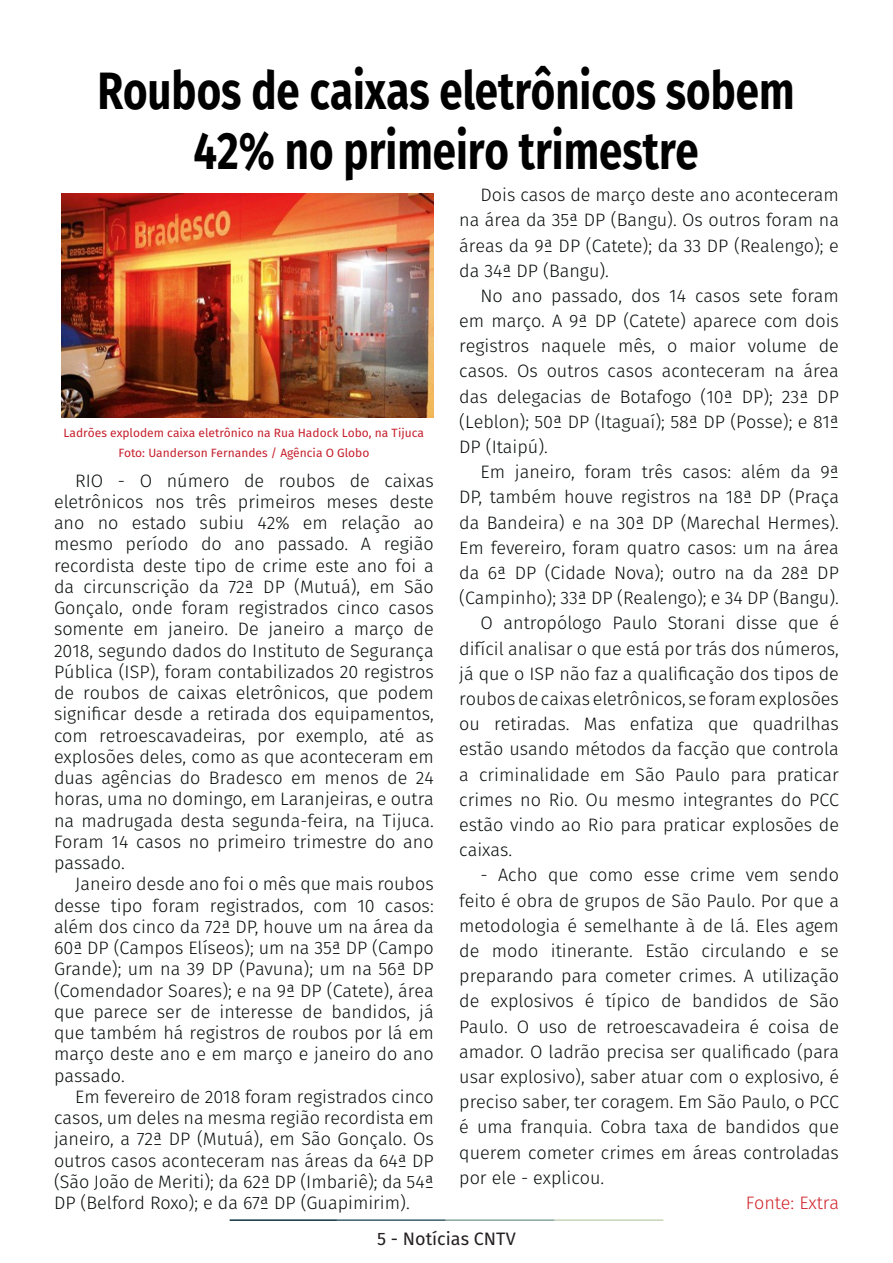
<style>
.page{position:relative;width:893px;height:1263px;background:#fff}
.page>*{position:absolute;margin:0;border:0;box-sizing:border-box;transform-origin:0 0}
.t1{font:700 52.5px/60px "Fira Sans";color:#000001;text-align:center;scale:.8 1}
.t2{font:300 18px/25.2px "Fira Sans";color:#080d0b;text-align:justify}
.t3{font:18px "Fira Sans";color:#231f20}
.t4{font:300 18px "Fira Sans";color:#d1232a}
.t5{font:12px/19.5px "Fira Sans";color:#c6202d;text-align:center}
</style>
<div class="page">
<hr style="left:230px;top:1219px;width:107px;height:2px;background:#0e323f">
<hr style="left:337px;top:1219px;width:109px;height:2px;background:#3a5f6d">
<hr style="left:446px;top:1219px;width:109px;height:2px;background:#87a59a">
<hr style="left:555px;top:1219px;width:108px;height:2px;background:#c6d5b7">
<img style="left:61px;top:194px;width:373px;height:223px">
<p class="t1" style="left:98px;top:57px;width:873px">Roubos de caixas eletrônicos sobem<br>42% no primeiro trimestre</p>
<p class="t5" style="left:64px;top:423px;width:362px">Ladrões explodem caixa eletrônico na Rua Hadock Lobo, na Tijuca<br>Foto: Uanderson Fernandes / Agência O Globo</p>
<p class="t2" style="left:54px;top:470px;width:381px;line-height:21.3px;text-indent:21px">RIO - O número de roubos de caixas eletrônicos nos três primeiros meses deste ano no estado subiu 42% em relação ao mesmo período do ano passado. A região recordista deste tipo de crime este ano foi a da circunscrição da 72ª DP (Mutuá), em São Gonçalo, onde foram registrados cinco casos somente em janeiro. De janeiro a março de 2018, segundo dados do Instituto de Segurança Pública (ISP), foram contabilizados 20 registros de roubos de caixas eletrônicos, que podem significar desde a retirada dos equipamentos, com retroescavadeiras, por exemplo, até as explosões deles, como as que aconteceram em duas agências do Bradesco em menos de 24 horas, uma no domingo, em Laranjeiras, e outra na madrugada desta segunda-feira, na Tijuca.<br>Foram 14 casos no primeiro trimestre do ano passado.</p>
<p class="t2" style="left:54px;top:873px;width:381px;line-height:21.3px;text-indent:21px">Janeiro desde ano foi o mês que mais roubos desse tipo foram registrados, com 10 casos: além dos cinco da 72ª DP, houve um na área da 60ª DP (Campos Elíseos); um na 35ª DP (Campo Grande); um na 39 DP (Pavuna); um na 56ª DP (Comendador Soares); e na 9ª DP (Catete), área que parece ser de interesse de bandidos, já que também há registros de roubos por lá em março deste ano e em março e janeiro do ano passado.</p>
<p class="t2" style="left:54px;top:1086px;width:381px;line-height:21.3px;text-indent:21px">Em fevereiro de 2018 foram registrados cinco casos, um deles na mesma região recordista em janeiro, a 72ª DP (Mutuá), em São Gonçalo. Os outros casos aconteceram nas áreas da 64ª DP (São João de Meriti); da 62ª DP (Imbariê); da 54ª DP (Belford Roxo); e da 67ª DP (Guapimirim).</p>
<p class="t2" style="left:459px;top:182px;width:381px;text-indent:21px">Dois casos de março deste ano aconteceram na área da 35ª DP (Bangu). Os outros foram na áreas da 9ª DP (Catete); da 33 DP (Realengo); e da 34ª DP (Bangu).</p>
<p class="t2" style="left:459px;top:283px;width:381px;text-indent:21px">No ano passado, dos 14 casos sete foram em março. A 9ª DP (Catete) aparece com dois registros naquele mês, o maior volume de casos. Os outros casos aconteceram na área das delegacias de Botafogo (10ª DP); 23ª DP (Leblon); 50ª DP (Itaguaí); 58ª DP (Posse); e 81ª DP (Itaipú).</p>
<p class="t2" style="left:459px;top:459px;width:381px;text-indent:21px">Em janeiro, foram três casos: além da 9ª DP, também houve registros na 18ª DP (Praça da Bandeira) e na 30ª DP (Marechal Hermes).<br>Em fevereiro, foram quatro casos: um na área da 6ª DP (Cidade Nova); outro na da 28ª DP (Campinho); 33ª DP (Realengo); e 34 DP (Bangu).</p>
<p class="t2" style="left:459px;top:610px;width:381px;text-indent:21px">O antropólogo Paulo Storani disse que é difícil analisar o que está por trás dos números, já que o ISP não faz a qualificação dos tipos de roubos de caixas eletrônicos, se foram explosões ou retiradas. Mas enfatiza que quadrilhas estão usando métodos da facção que controla a criminalidade em São Paulo para praticar crimes no Rio. Ou mesmo integrantes do PCC estão vindo ao Rio para praticar explosões de caixas.</p>
<p class="t2" style="left:459px;top:862px;width:381px;text-indent:21px">- Acho que como esse crime vem sendo feito é obra de grupos de São Paulo. Por que a metodologia é semelhante à de lá. Eles agem de modo itinerante. Estão circulando e se preparando para cometer crimes. A utilização de explosivos é típico de bandidos de São Paulo. O uso de retroescavadeira é coisa de amador. O ladrão precisa ser qualificado (para usar explosivo), saber atuar com o explosivo, é preciso saber, ter coragem. Em São Paulo, o PCC é uma franquia. Cobra taxa de bandidos que querem cometer crimes em áreas controladas por ele - explicou.</p>
<p class="t4" style="left:746px;top:1190px;width:95px">Fonte: Extra</p>
<p class="t3" style="left:377px;top:1225px;width:140px">5 - Notícias CNTV</p>
</div>
